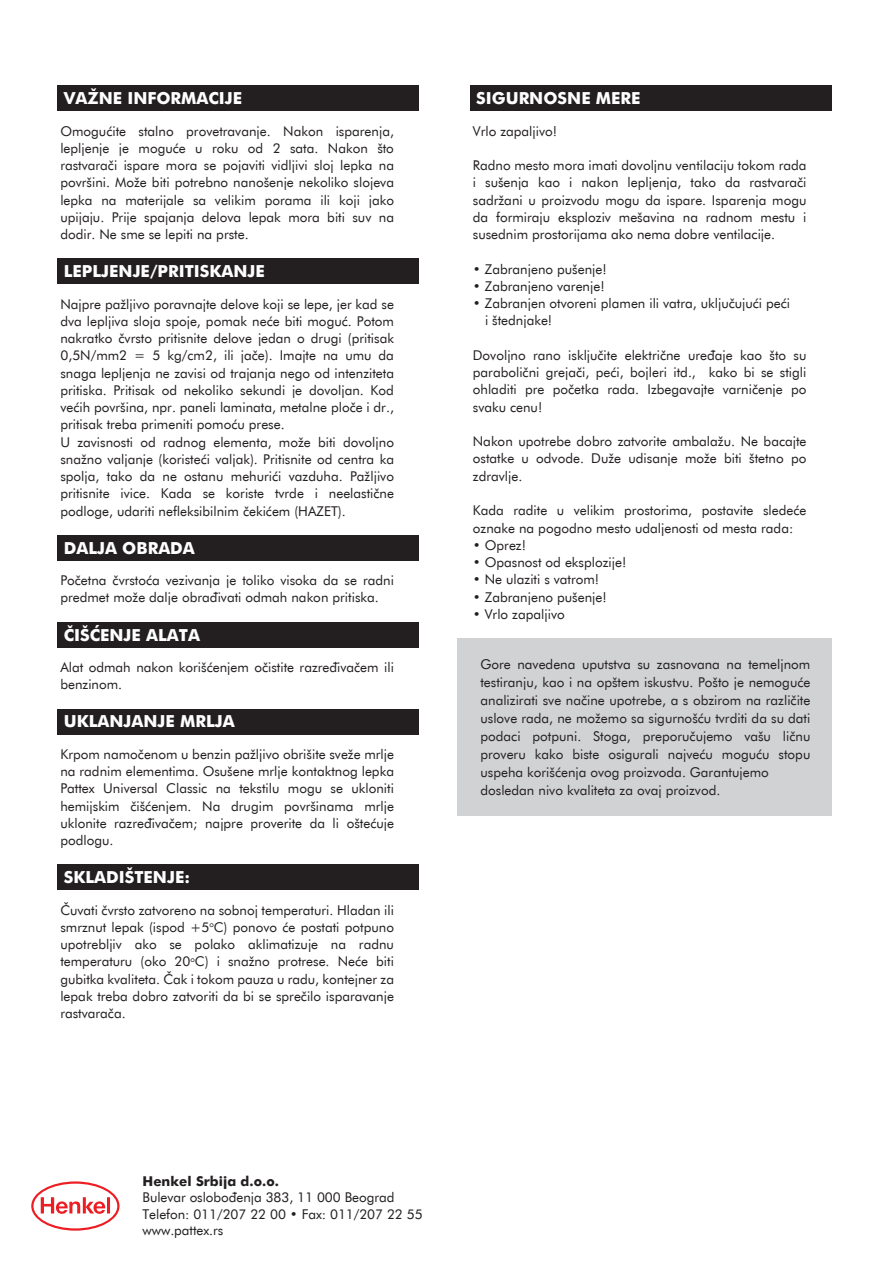
<style>
.page{position:relative;width:893px;height:1263px;background:#fff}
.page>*{position:absolute;margin:0;border:0;box-sizing:border-box;transform-origin:0 0}
.t1{font:700 16.5px "Futura EU";color:#fff}
.t2{font:13.5px/17.2px "Futura EU";color:#231f20}
.t3{font:700 13.5px "Futura EU";letter-spacing:.005em;color:#231f20}
</style>
<div class="page">
<svg style="left:31px;top:1181px;width:88px;height:49px"></svg>
<div style="left:58px;top:86px;width:361px;height:25px;background:#231f20"></div>
<div style="left:470px;top:86px;width:361px;height:25px;background:#231f20"></div>
<div style="left:58px;top:259px;width:361px;height:25px;background:#231f20"></div>
<div style="left:58px;top:535px;width:361px;height:26px;background:#231f20"></div>
<div style="left:58px;top:622px;width:361px;height:26px;background:#231f20"></div>
<div style="left:58px;top:709px;width:361px;height:25px;background:#231f20"></div>
<div style="left:58px;top:865px;width:361px;height:25px;background:#231f20"></div>
<div style="left:457px;top:639px;width:374px;height:177px;background:#d1d2d4"></div>
<p class="t1" style="left:64px;top:88px;width:180px">VAŽNE INFORMACIJE</p>
<p class="t2" style="left:60px;top:123px;width:335px;text-align:justify">Omogućite stalno provetravanje. Nakon isparenja, lepljenje je moguće u roku od 2 sata. Nakon što rastvarači ispare mora se pojaviti vidljivi sloj lepka na površini. Može biti potrebno nanošenje nekoliko slojeva lepka na materijale sa velikim porama ili koji jako upijaju. Prije spajanja delova lepak mora biti suv na dodir. Ne sme se lepiti na prste.</p>
<p class="t1" style="left:64px;top:261px;width:203px">LEPLJENJE/PRITISKANJE</p>
<p class="t2" style="left:60px;top:296px;width:335px">Najpre pažljivo poravnajte delove koji se lepe, jer kad se dva lepljiva sloja spoje, pomak neće biti moguć. Potom nakratko čvrsto pritisnite delove jedan o drugi (pritisak 0,5N/mm2 = 5 kg/cm2, ili jače). Imajte na umu da snaga lepljenja ne zavisi od trajanja nego od intenziteta pritiska. Pritisak od nekoliko sekundi je dovoljan. Kod većih površina, npr. paneli laminata, metalne ploče i dr., pritisak treba primeniti pomoću prese.<br>U zavisnosti od radnog elementa, može biti dovoljno snažno valjanje (koristeći valjak). Pritisnite od centra ka spolja, tako da ne ostanu mehurići vazduha. Pažljivo pritisnite ivice. Kada se koriste tvrde i neelastične podloge, udariti nefleksibilnim čekićem (HAZET).</p>
<p class="t1" style="left:64px;top:538px;width:133px">DALJA OBRADA</p>
<p class="t2" style="left:60px;top:572px;width:335px">Početna čvrstoća vezivanja je toliko visoka da se radni predmet može dalje obrađivati odmah nakon pritiska.</p>
<p class="t1" style="left:64px;top:624px;width:138px">ČIŠĆENJE ALATA</p>
<p class="t2" style="left:60px;top:659px;width:335px">Alat odmah nakon korišćenjem očistite razređivačem ili benzinom.</p>
<p class="t1" style="left:64px;top:711px;width:172px">UKLANJANJE MRLJA</p>
<p class="t2" style="left:60px;top:746px;width:335px;text-align:justify">Krpom namočenom u benzin pažljivo obrišite sveže mrlje na radnim elementima. Osušene mrlje kontaktnog lepka Pattex Universal Classic na tekstilu mogu se ukloniti hemijskim čišćenjem. Na drugim površinama mrlje uklonite razređivačem; najpre proverite da li oštećuje podlogu.</p>
<p class="t1" style="left:64px;top:867px;width:128px">SKLADIŠTENJE:</p>
<p class="t2" style="left:60px;top:901px;width:335px;text-align:justify">Čuvati čvrsto zatvoreno na sobnoj temperaturi. Hladan ili smrznut lepak (ispod +5<sup>o</sup>C) ponovo će postati potpuno upotrebljiv ako se polako aklimatizuje na radnu temperaturu (oko 20<sup>o</sup>C) i snažno protrese. Neće biti gubitka kvaliteta. Čak i tokom pauza u radu, kontejner za lepak treba dobro zatvoriti da bi se sprečilo isparavanje rastvarača.</p>
<p class="t1" style="left:476px;top:88px;width:166px">SIGURNOSNE MERE</p>
<p class="t2" style="left:473px;top:123px;width:86px">Vrlo zapaljivo!</p>
<p class="t2" style="left:473px;top:157px;width:335px;text-align:justify">Radno mesto mora imati dovoljnu ventilaciju tokom rada i sušenja kao i nakon lepljenja, tako da rastvarači sadržani u proizvodu mogu da ispare. Isparenja mogu da formiraju eksploziv mešavina na radnom mestu i susednim prostorijama ako nema dobre ventilacije.</p>
<p class="t2" style="left:473px;top:261px;width:135px">• Zabranjeno pušenje!</p>
<p class="t2" style="left:473px;top:278px;width:133px">• Zabranjeno varenje!</p>
<p class="t2" style="left:485px;top:295px;width:307px;text-indent:-12px">• Zabranjen otvoreni plamen ili vatra, uključujući peći i štednjake!</p>
<p class="t2" style="left:473px;top:347px;width:335px;text-align:justify">Dovoljno rano isključite električne uređaje kao što su parabolični grejači, peći, bojleri itd., kako bi se stigli ohladiti pre početka rada. Izbegavajte varničenje po svaku cenu!</p>
<p class="t2" style="left:473px;top:433px;width:335px;text-align:justify">Nakon upotrebe dobro zatvorite ambalažu. Ne bacajte ostatke u odvode. Duže udisanje može biti štetno po zdravlje.</p>
<p class="t2" style="left:473px;top:502px;width:335px">Kada radite u velikim prostorima, postavite sledeće oznake na pogodno mesto udaljenosti od mesta rada:</p>
<p class="t2" style="left:473px;top:537px;width:55px">• Oprez!</p>
<p class="t2" style="left:473px;top:554px;width:155px">• Opasnost od eksplozije!</p>
<p class="t2" style="left:473px;top:571px;width:128px">• Ne ulaziti s vatrom!</p>
<p class="t2" style="left:473px;top:588px;width:135px">• Zabranjeno pušenje!</p>
<p class="t2" style="left:473px;top:606px;width:93px">• Vrlo zapaljivo</p>
<p class="t2" style="left:480px;top:656px;width:331px;line-height:18px">Gore navedena uputstva su zasnovana na temeljnom testiranju, kao i na opštem iskustvu. Pošto je nemoguće analizirati sve načine upotrebe, a s obzirom na različite uslove rada, ne možemo sa sigurnošću tvrditi da su dati podaci potpuni. Stoga, preporučujemo vašu ličnu proveru kako biste osigurali najveću moguću stopu uspeha korišćenja ovog proizvoda. Garantujemo dosledan nivo kvaliteta za ovaj proizvod.</p>
<p class="t3" style="left:142px;top:1173px;width:138px">Henkel Srbija d.o.o.</p>
<p class="t2" style="left:142px;top:1190px;width:282px;line-height:16.2px">Bulevar oslobođenja 383, 11 000 Beograd<br>Telefon: 011/207 22 00 • Fax: 011/207 22 55</p>
<p class="t2" style="left:142px;top:1222px;width:82px">www.pattex.rs</p>
</div>
